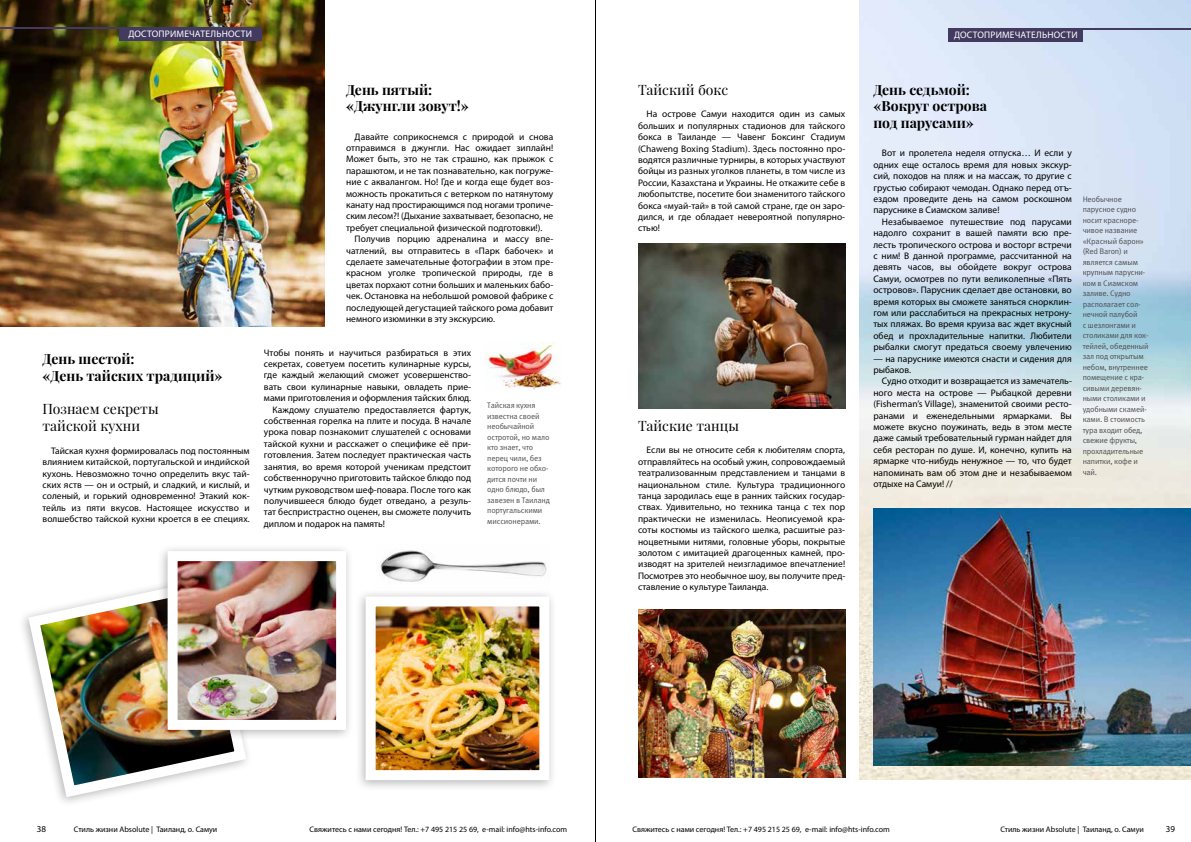
<style>
.page{position:relative;width:1191px;height:842px;background:#fff}
.page>*{position:absolute;margin:0;border:0;box-sizing:border-box;transform-origin:0 0}
.t1{font:700 14px/16.8px "Playfair Display";color:#000}
.t2{font:14px/16.8px "Playfair Display";color:#000}
.t3{font:9.5px/11.4px "Myriad Pro";letter-spacing:.005em;color:#000;text-align:justify}
.t4{font:9.5px "Myriad Pro";letter-spacing:.02em;color:#fff}
.t5{font:9px "Myriad Pro";color:#000}
.t6{font:8px/10.5px "Meta Pro";letter-spacing:-.02em;color:#4d4d4f}
.t7{font:8px "Myriad Pro";color:#000}
</style>
<div class="page">
<img style="left:0;top:0;width:325px;height:326px">
<div style="left:120px;top:27px;width:142px;height:14px;background:#423a5f"></div>
<hr style="left:0;top:27px;width:147px;height:2px;background:#423a5f">
<img style="left:859px;top:0;width:332px;height:780px">
<img style="left:873px;top:508px;width:318px;height:257px">
<div style="left:948px;top:28px;width:135px;height:14px;background:#423a5f"></div>
<hr style="left:1042px;top:28px;width:149px;height:2px;background:#423a5f">
<img style="left:23px;top:587px;width:225px;height:216px">
<div style="left:354px;top:589px;width:203px;height:203px;background:#000;opacity:.29"></div>
<img style="left:377px;top:607px;width:161px;height:162px">
<div style="left:366px;top:596px;width:183px;height:184px;border:10px solid #fff"></div>
<div style="left:156px;top:544px;width:197px;height:197px;background:#000;opacity:.29"></div>
<img style="left:179px;top:562px;width:156px;height:157px">
<div style="left:168px;top:551px;width:178px;height:179px;border:10px solid #fff"></div>
<img style="left:380px;top:550px;width:167px;height:32px">
<img style="left:638px;top:244px;width:207px;height:164px">
<img style="left:638px;top:609px;width:207px;height:169px">
<img style="left:485px;top:341px;width:76px;height:49px">
<hr style="left:595px;top:0;width:1px;height:842px;background:#000">
<p class="t4" style="left:128px;top:28px;width:125px">Достопримечательности</p>
<p class="t4" style="left:954px;top:29px;width:125px">Достопримечательности</p>
<h1 class="t1" style="left:43px;top:350px;width:181px">День шестой:<br>«День тайских традиций»</h1>
<h1 class="t2" style="left:43px;top:400px;width:118px">Познаем секреты тайской кухни</h1>
<p class="t3" style="left:43px;top:445px;width:209px;text-indent:9px">Тайская кухня формировалась под постоянным влиянием китайской, португальской и индийской кухонь. Невозможно точно определить вкус тай&shy;ских яств — он и острый, и сладкий, и кислый, и соленый, и горький одновременно! Этакий кок&shy;тейль из пяти вкусов. Настоящее искусство и волшебство тайской кухни кроется в ее специях.</p>
<h1 class="t1" style="left:346px;top:81px;width:124px">День пятый: «Джунгли зовут!»</h1>
<p class="t3" style="left:346px;top:130px;width:209px;text-indent:9px">Давайте соприкоснемся с природой и снова отправимся в джунгли. Нас ожидает зиплайн!<br>Может быть, это не так страшно, как прыжок с парашютом, и не так познавательно, как погруже&shy;ние с аквалангом. Но! Где и когда еще будет воз&shy;можность прокатиться с ветерком по натянутому канату над простирающимся под ногами тропиче&shy;ским лесом?! (Дыхание захватывает, безопасно, не требует специальной физической подготовки!).</p>
<p class="t3" style="left:346px;top:233px;width:209px;text-indent:9px">Получив порцию адреналина и массу впе&shy;чатлений, вы отправитесь в «Парк бабочек» и сделаете замечательные фотографии в этом пре&shy;красном уголке тропической природы, где в цветах порхают сотни больших и маленьких бабо&shy;чек. Остановка на небольшой ромовой фабрике с последующей дегустацией тайского рома добавит немного изюминки в эту экскурсию.</p>
<p class="t3" style="left:264px;top:347px;width:209px">Чтобы понять и научиться разбираться в этих</p>
<p class="t3" style="left:264px;top:358px;width:209px">секретах, советуем посетить кулинарные курсы,</p>
<p class="t3" style="left:264px;top:369px;width:209px">где каждый желающий сможет усовершенство-</p>
<p class="t3" style="left:264px;top:381px;width:209px">вать свои кулинарные навыки, овладеть прие-</p>
<p class="t3" style="left:264px;top:392px;width:209px">мами приготовления и оформления тайских блюд.</p>
<p class="t3" style="left:272px;top:404px;width:200px">Каждому слушателю предоставляется фартук,</p>
<p class="t3" style="left:264px;top:415px;width:209px">собственная горелка на плите и посуда. В начале</p>
<p class="t3" style="left:264px;top:426px;width:209px">урока повар познакомит слушателей с основами</p>
<p class="t3" style="left:264px;top:438px;width:209px">тайской кухни и расскажет о специфике её при-</p>
<p class="t3" style="left:264px;top:449px;width:209px">готовления. Затем последует практическая часть</p>
<p class="t3" style="left:264px;top:461px;width:209px">занятия, во время которой ученикам предстоит</p>
<p class="t3" style="left:264px;top:472px;width:209px">собственноручно приготовить тайское блюдо под</p>
<p class="t3" style="left:264px;top:483px;width:209px">чутким руководством шеф-повара. После того как</p>
<p class="t3" style="left:264px;top:495px;width:209px">получившееся блюдо будет отведано, а резуль-</p>
<p class="t3" style="left:264px;top:506px;width:209px">тат беспристрастно оценен, вы сможете получить</p>
<p class="t3" style="left:264px;top:518px;width:123px">диплом и подарок на память!</p>
<p class="t6" style="left:487px;top:400px;width:64px">Тайская кухня известна своей необычайной остротой, но мало кто знает, что перец чили, без которого не обхо&shy;дится почти ни одно блюдо, был завезен в Таиланд португальскими миссионерами.</p>
<h1 class="t2" style="left:638px;top:81px;width:92px">Тайский бокс</h1>
<p class="t3" style="left:638px;top:108px;width:209px;text-indent:9px">На острове Самуи находится один из самых больших и популярных стадионов для тайского бокса в Таиланде — Чавенг Боксинг Стадиум (Chaweng Boxing Stadium). Здесь постоянно про&shy;водятся различные турниры, в которых участвуют бойцы из разных уголков планеты, в том числе из России, Казахстана и Украины. Не откажите себе в любопытстве, посетите бои знаменитого тайского бокса «муай-тай» в той самой стране, где он заро&shy;дился, и где обладает невероятной популярно&shy;стью!</p>
<h1 class="t2" style="left:638px;top:417px;width:102px">Тайские танцы</h1>
<p class="t3" style="left:638px;top:444px;width:209px;text-indent:9px">Если вы не относите себя к любителям спорта, отправляйтесь на особый ужин, сопровождаемый театрализованным представлением и танцами в национальном стиле. Культура традиционного танца зародилась еще в ранних тайских государ&shy;ствах. Удивительно, но техника танца с тех пор практически не изменилась. Неописуемой кра&shy;соты костюмы из тайского шелка, расшитые раз&shy;ноцветными нитями, головные уборы, покрытые золотом с имитацией драгоценных камней, про&shy;изводят на зрителей неизгладимое впечатление!<br>Посмотрев это необычное шоу, вы получите пред&shy;ставление о культуре Таиланда.</p>
<h1 class="t1" style="left:873px;top:81px;width:115px">День седьмой: «Вокруг острова под парусами»</h1>
<p class="t3" style="left:873px;top:147px;width:200px;text-indent:9px">Вот и пролетела неделя отпуска… И если у одних еще осталось время для новых экскур&shy;сий, походов на пляж и на массаж, то другие с грустью собирают чемодан. Однако перед отъ&shy;ездом проведите день на самом роскошном паруснике в Сиамском заливе!</p>
<p class="t3" style="left:873px;top:216px;width:200px;text-indent:9px">Незабываемое путешествие под парусами надолго сохранит в вашей памяти всю пре&shy;лесть тропического острова и восторг встречи с ним! В данной программе, рассчитанной на девять часов, вы обойдете вокруг острова Самуи, осмотрев по пути великолепные «Пять островов». Парусник сделает две остановки, во время которых вы сможете заняться снорклин&shy;гом или расслабиться на прекрасных нетрону&shy;тых пляжах. Во время круиза вас ждет вкусный обед и прохладительные напитки. Любители рыбалки смогут предаться своему увлечению</p>
<p class="t3" style="left:873px;top:353px;width:200px">— на паруснике имеются снасти и сидения для рыбаков.</p>
<p class="t3" style="left:873px;top:375px;width:200px;text-indent:9px">Судно отходит и возвращается из замечатель&shy;ного места на острове — Рыбацкой деревни (Fisherman’s Village), знаменитой своими ресто&shy;ранами и еженедельными ярмарками. Вы можете вкусно поужинать, ведь в этом месте даже самый требовательный гурман найдет для себя ресторан по душе. И, конечно, купить на ярмарке что-нибудь ненужное — то, что будет напоминать вам об этом дне и незабываемом отдыхе на Самуи! //</p>
<p class="t6" style="left:1082px;top:194px;width:67px">Необычное парусное судно носит красноре&shy;чивое название «Красный барон» (Red Baron) и является самым крупным парусни&shy;ком в Сиамском заливе. Судно располагает сол&shy;нечной палубой<br>с шезлонгами и столиками для кок&shy;тейлей, обеденный зал под открытым небом, внутреннее помещение с кра&shy;сивыми деревян&shy;ными столиками и удобными скамей&shy;ками. В стоимость тура входит обед, свежие фрукты, прохладительные напитки, кофе и чай.</p>
<p class="t5" style="left:37px;top:824px;width:11px">38</p>
<p class="t7" style="left:74px;top:824px;width:145px">Стиль жизни Absolute | Таиланд, о. Самуи</p>
<p class="t7" style="left:310px;top:825px;width:259px">Свяжитесь с нами сегодня! Тел.: +7 495 215 25 69, e-mail: info@hts-info.com</p>
<p class="t7" style="left:632px;top:824px;width:259px">Свяжитесь с нами сегодня! Тел.: +7 495 215 25 69, e-mail: info@hts-info.com</p>
<p class="t7" style="left:1000px;top:824px;width:145px">Стиль жизни Absolute | Таиланд, о. Самуи</p>
<p class="t5" style="left:1165px;top:824px;width:11px">39</p>
</div>
